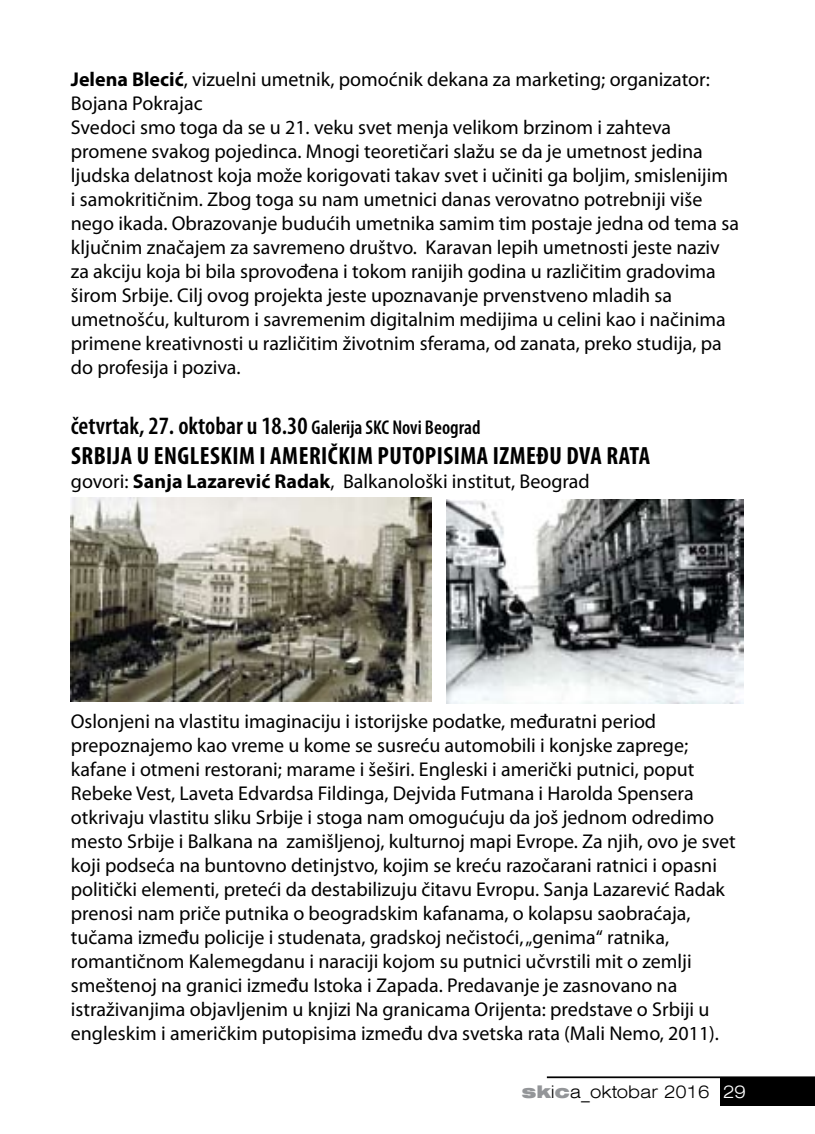
<style>
.page{position:relative;width:815px;height:1134px;background:#fff}
.page>*{position:absolute;margin:0;border:0;box-sizing:border-box;transform-origin:0 0}
.t1{font:700 condensed 25px/30px "Myriad Pro";letter-spacing:.02em;color:#000}
.t2{font:20px/24px "Myriad Pro";color:#000}
.t3{font:300 expanded 17.5px "Swiss 721 BT";color:#000}
.s1{font-weight:700}
.s2{font-weight:600}
.s3{font-weight:600;font-size:20px}
.s4{font-weight:900;color:#939598}
.s5{color:#fff}
</style>
<div class="page">
<div style="left:721px;top:1077px;width:94px;height:29px;background:#000"></div>
<hr style="left:547px;top:1076px;width:268px;height:2px;background:#000">
<img style="left:71px;top:497px;width:360px;height:205px">
<img style="left:446px;top:499px;width:297px;height:204px">
<p class="t2" style="left:71px;top:67px;width:670px"><span class="s1">Jelena Blecić</span>, vizuelni umetnik, pomoćnik dekana za marketing; organizator:<br>Bojana Pokrajac<br>Svedoci smo toga da se u 21. veku svet menja velikom brzinom i zahteva promene svakog pojedinca. Mnogi teoretičari slažu se da je umetnost jedina ljudska delatnost koja može korigovati takav svet i učiniti ga boljim, smislenijim<br>i samokritičnim. Zbog toga su nam umetnici danas verovatno potrebniji više nego ikada. Obrazovanje budućih umetnika samim tim postaje jedna od tema sa ključnim značajem za savremeno društvo. Karavan lepih umetnosti jeste naziv za akciju koja bi bila sprovođena i tokom ranijih godina u različitim gradovima širom Srbije. Cilj ovog projekta jeste upoznavanje prvenstveno mladih sa umetnošću, kulturom i savremenim digitalnim medijima u celini kao i načinima primene kreativnosti u različitim životnim sferama, od zanata, preko studija, pa do profesija i poziva.</p>
<p class="t1" style="left:71px;top:410px;width:411px"><span class="s2">četvrtak, 27. oktobar u 18.30</span> <span class="s3">Galerija SKC Novi Beograd<br></span>SRBIJA U ENGLESKIM I AMERIČKIM PUTOP</p>
<p class="t1" style="left:437px;top:440px;width:182px">ISIMA IZMEĐU DVA RATA</p>
<p class="t2" style="left:71px;top:469px;width:520px">govori: <span class="s1">Sanja Lazarević Radak</span>, Balkanološki institut, Beograd</p>
<p class="t2" style="left:71px;top:709px;width:666px">Oslonjeni na vlastitu imaginaciju i istorijske podatke, međuratni period prepoznajemo kao vreme u kome se susreću automobili i konjske zaprege; kafane i otmeni restorani; marame i šeširi. Engleski i američki putnici, poput Rebeke Vest, Laveta Edvardsa Fildinga, Dejvida Futmana i Harolda Spensera otkrivaju vlastitu sliku Srbije i stoga nam omogućuju da još jednom odredimo mesto Srbije i Balkana na zamišljenoj, kulturnoj mapi Evrope. Za njih, ovo je svet koji podseća na buntovno detinjstvo, kojim se kreću razočarani ratnici i opasni politički elementi, preteći da destabilizuju čitavu Evropu. Sanja Lazarević Radak prenosi nam priče putnika o beogradskim kafanama, o kolapsu saobraćaja, tučama između policije i studenata, gradskoj nečistoći, „genima“ ratnika, romantičnom Kalemegdanu i naraciji kojom su putnici učvrstili mit o zemlji smeštenoj na granici između Istoka i Zapada. Predavanje je zasnovano na istraživanjima objavljenim u knjizi Na granicama Orijenta: predstave o Srbiji u engleskim i američkim putopisima između dva svetska rata (Mali Nemo, 2011).</p>
<p class="t3" style="left:522px;top:1081px;width:226px"><span class="s4">sk</span>i<span class="s4">c</span>a_oktobar 2016 <span class="s5">29</span></p>
</div>
